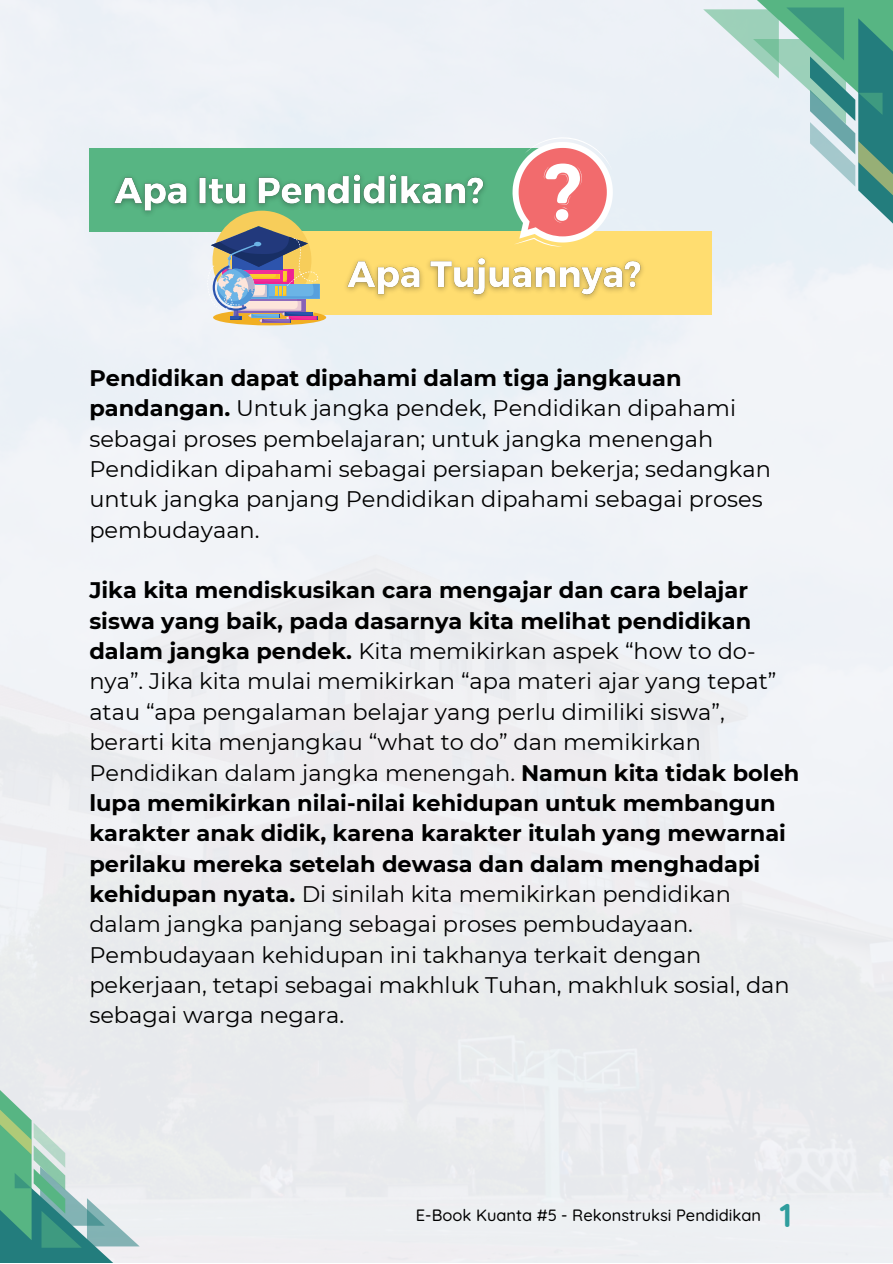
<style>
.page{position:relative;width:893px;height:1264px;background:#fff}
.page>*{position:absolute;margin:0;border:0;box-sizing:border-box;transform-origin:0 0}
.t1{font:700 33px "Quicksand";color:#2e9d9d}
.t2{font:22.5px/30.3px "Montserrat";color:#000}
.t3{font:500 16.35px "Quicksand";color:#000}
.s1{font-weight:700}
</style>
<div class="page">
<img style="left:0;top:0;width:892px;height:1262px">
<svg style="left:0;top:1089px;width:139px;height:173px;background:#a3c9c0"></svg>
<div style="left:89px;top:148px;width:474px;height:83px;background:#57b583"></div>
<div style="left:238px;top:231px;width:473px;height:84px;background:#ffdd70"></div>
<svg style="left:703px;top:0;width:189px;height:234px;background:#abd0ca"></svg>
<svg style="left:207px;top:222px;width:119px;height:103px"></svg>
<svg style="left:512px;top:132px;width:100px;height:115px"></svg>
<img style="left:113px;top:174px;width:372px;height:48px">
<img style="left:346px;top:257px;width:297px;height:42px">
<p class="t2" style="left:89px;top:362px;width:683px"><span class="s1">Pendidikan dapat dipahami dalam tiga jangkauan pandangan.</span> Untuk jangka pendek, Pendidikan dipahami sebagai proses pembelajaran; untuk jangka menengah Pendidikan dipahami sebagai persiapan bekerja; sedangkan untuk jangka panjang Pendidikan dipahami sebagai proses pembudayaan.</p>
<p class="t2" style="left:89px;top:575px;width:711px"><span class="s1">Jika kita mendiskusikan cara mengajar dan cara belajar siswa yang baik, pada dasarnya kita melihat pendidikan dalam jangka pendek.</span> Kita memikirkan aspek “how to do&shy;nya”. Jika kita mulai memikirkan “apa materi ajar yang tepat” atau “apa pengalaman belajar yang perlu dimiliki siswa”, berarti kita menjangkau “what to do” dan memikirkan Pendidikan dalam jangka menengah. <span class="s1">Namun kita tidak boleh lupa memikirkan nilai-nilai kehidupan untuk membangun karakter anak didik, karena karakter itulah yang mewarnai perilaku mereka setelah dewasa dan dalam menghadapi kehidupan nyata.</span> Di sinilah kita memikirkan pendidikan dalam jangka panjang sebagai proses pembudayaan.<br>Pembudayaan kehidupan ini takhanya terkait dengan pekerjaan, tetapi sebagai makhluk Tuhan, makhluk sosial, dan sebagai warga negara.</p>
<p class="t3" style="left:416px;top:1204px;width:346px">E-Book Kuanta #5 - Rekonstruksi Pendidikan</p>
<p class="t1" style="left:779px;top:1193px;width:14px">1</p>
</div>
